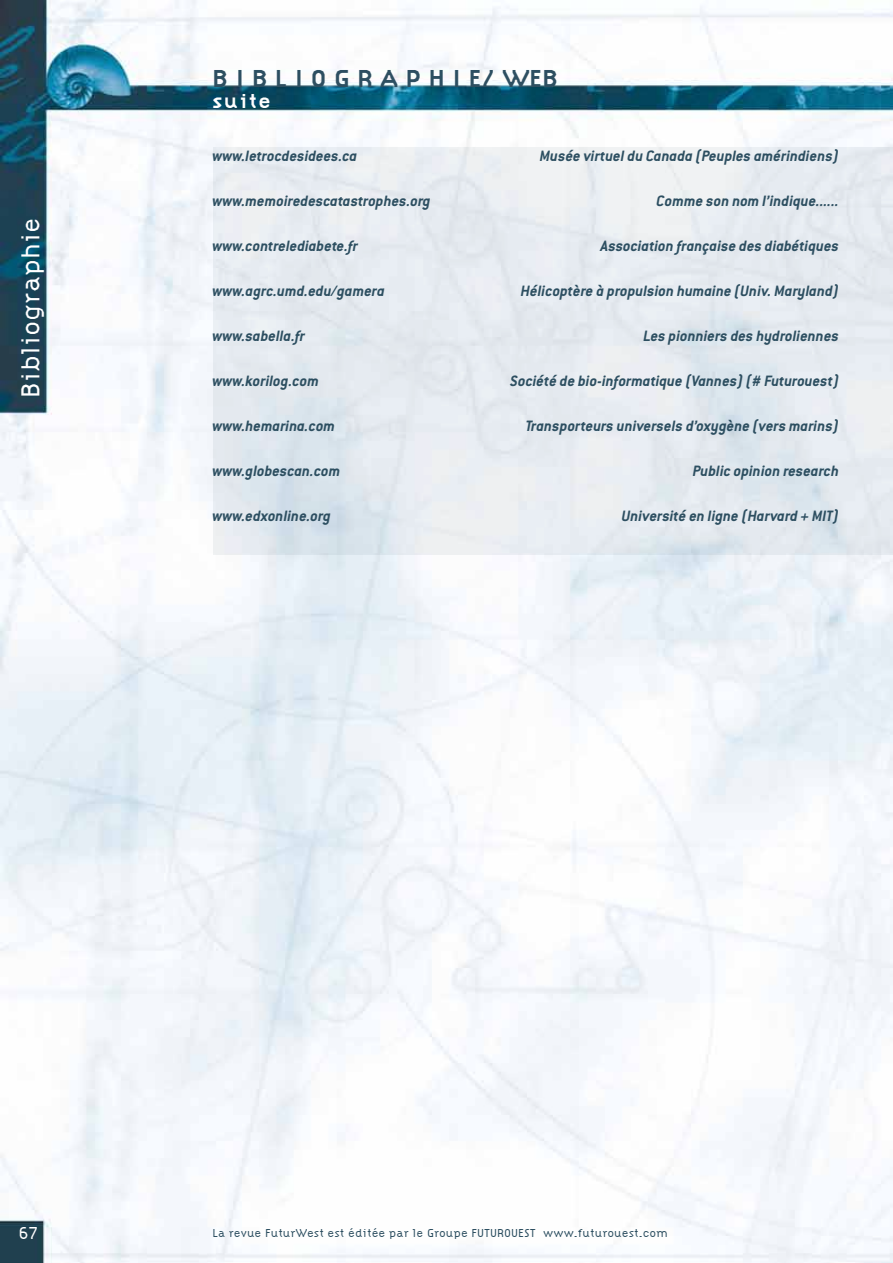
<style>
.page{position:relative;width:893px;height:1263px;background:#fff}
.page>*{position:absolute;margin:0;border:0;box-sizing:border-box;transform-origin:0 0}
.t1{font:300 27px "Citizen";color:#fff}
.t2{font:700 25.5px "Citizen";color:#2d4f61}
.t3{font:700 21px "Citizen";letter-spacing:.075em;color:#fff}
.t4{font:300 18px "Citizen";color:#fff}
.t5{font:italic 700 16.5px "Conduit ITC";color:#2d4f61}
.t6{font:300 12px "Citizen";color:#2d4f61}
</style>
<div class="page">
<img style="left:0;top:0;width:893px;height:1263px">
<div style="left:213px;top:148px;width:680px;height:407px;background:#e6ebf1"></div>
<h1 class="t1" style="left:15px;top:398px;width:181px;rotate:-90deg">Bibliographie</h1>
<h2 class="t2" style="left:213px;top:64px;width:347px">B I B L I O G R A P H I E/ WEB</h2>
<p class="t3" style="left:213px;top:89px;width:60px">suite</p>
<p class="t5" style="left:213px;top:146px;width:146px">www.letrocdesidees.ca</p>
<p class="t5" style="left:540px;top:146px;width:301px">Musée virtuel du Canada (Peuples amérindiens)</p>
<p class="t5" style="left:213px;top:191px;width:220px">www.memoiredescatastrophes.org</p>
<p class="t5" style="left:657px;top:191px;width:184px">Comme son nom l’indique......</p>
<p class="t5" style="left:213px;top:236px;width:147px">www.contrelediabete.fr</p>
<p class="t5" style="left:601px;top:236px;width:240px">Association française des diabétiques</p>
<p class="t5" style="left:213px;top:281px;width:174px">www.agrc.umd.edu/gamera</p>
<p class="t5" style="left:521px;top:281px;width:320px">Hélicoptère à propulsion humaine (Univ. Maryland)</p>
<p class="t5" style="left:213px;top:326px;width:94px">www.sabella.fr</p>
<p class="t5" style="left:643px;top:326px;width:197px">Les pionniers des hydroliennes</p>
<p class="t5" style="left:213px;top:371px;width:108px">www.korilog.com</p>
<p class="t5" style="left:511px;top:371px;width:330px">Société de bio-informatique (Vannes) (# Futurouest)</p>
<p class="t5" style="left:213px;top:416px;width:124px">www.hemarina.com</p>
<p class="t5" style="left:526px;top:416px;width:315px">Transporteurs universels d’oxygène (vers marins)</p>
<p class="t5" style="left:213px;top:461px;width:129px">www.globescan.com</p>
<p class="t5" style="left:693px;top:461px;width:148px">Public opinion research</p>
<p class="t5" style="left:213px;top:506px;width:120px">www.edxonline.org</p>
<p class="t5" style="left:622px;top:506px;width:219px">Université en ligne (Harvard + MIT)</p>
<p class="t4" style="left:18px;top:1222px;width:21px">67</p>
<p class="t6" style="left:213px;top:1226px;width:457px">La revue FuturWest est éditée par le Groupe FUTUROUEST www.futurouest.com</p>
</div>
